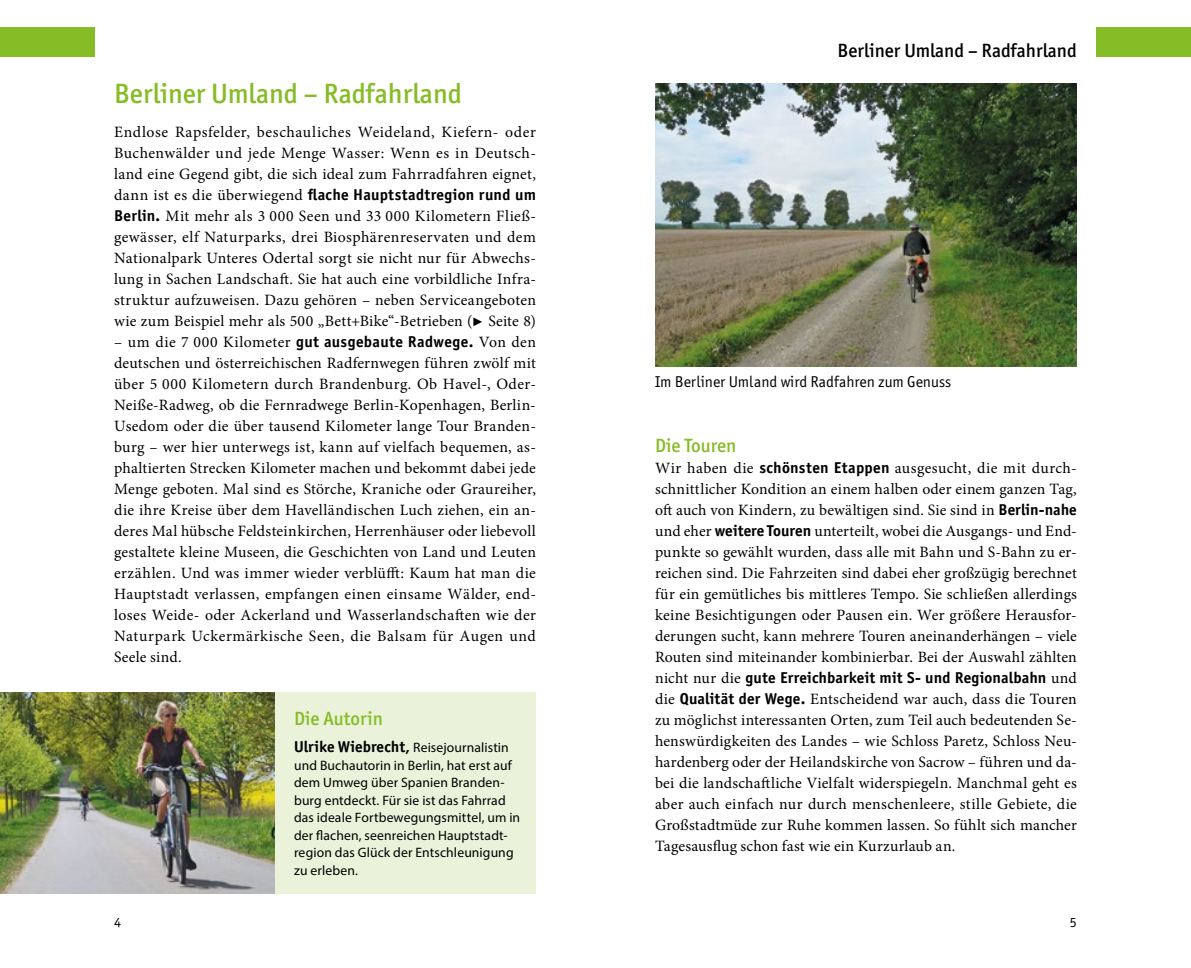
<style>
.page{position:relative;width:1191px;height:968px;background:#fff}
.page>*{position:absolute;margin:0;border:0;box-sizing:border-box;transform-origin:0 0}
.t1{font:500 28px "Officina Sans ITC Pro";color:#86bc25}
.t2{font:500 19.25px "Officina Sans ITC Pro";color:#000}
.t3{font:500 19.25px "Officina Sans ITC Pro";color:#86bc25}
.t4{font:15.75px/21px "Minion Pro";letter-spacing:.015em;color:#000;text-align:justify}
.t5{font:700 15.75px "Officina Sans ITC Pro";letter-spacing:.01em;color:#000}
.t6{font:15.75px "Officina Sans ITC Pro";color:#000}
.t7{font:14px "Officina Sans ITC Pro";color:#000}
.t8{font:13.65px/17.5px "Myriad Pro";letter-spacing:.01em;color:#000}
.s1{font-family:"Minion Pro";font-weight:400}
.s2{font-family:"Officina Sans ITC Pro";font-weight:700}
.s3{font-family:"Arial";font-size:12.25px}
.s4{font-family:"Officina Sans ITC Pro";font-weight:700;font-size:15.75px}
</style>
<div class="page">
<img style="left:655px;top:83px;width:421px;height:283px">
<div style="left:274px;top:692px;width:262px;height:201px;background:#eaf2da"></div>
<img style="left:0;top:692px;width:274px;height:201px">
<div style="left:0;top:27px;width:94px;height:30px;background:#86bc25"></div>
<div style="left:1096px;top:27px;width:95px;height:30px;background:#86bc25"></div>
<h1 class="t1" style="left:114px;top:77px;width:349px">Berliner Umland – Radfahrland</h1>
<p class="t4" style="left:114px;top:121px;width:423px">Endlose Rapsfelder, beschauliches Weideland, Kiefern- oder Buchenwälder und jede Menge Wasser: Wenn es in Deutsch&shy;land eine Gegend gibt, die sich ideal zum Fahrradfahren eignet,</p>
<p class="t5" style="left:114px;top:184px;width:423px"><span class="s1">dann ist es die überwiegend</span> flache Hauptstadtregion rund um</p>
<p class="t4" style="left:114px;top:205px;width:423px"><span class="s2">Berlin.</span> Mit mehr als 3 000 Seen und 33 000 Kilometern Fließ&shy;gewässer, elf Naturparks, drei Biosphärenreservaten und dem Nationalpark Unteres Odertal sorgt sie nicht nur für Abwechs&shy;lung in Sachen Landschaft. Sie hat auch eine vorbildliche Infra&shy;struktur aufzuweisen. Dazu gehören – neben Serviceangeboten wie zum Beispiel mehr als 500 „Bett+Bike“-Betrieben (<span class="s3">►</span> Seite 8)</p>
<p class="t4" style="left:114px;top:331px;width:423px">– um die 7 000 Kilometer <span class="s2">gut ausgebaute Radwege.</span> Von den deutschen und österreichischen Radfernwegen führen zwölf mit über 5 000 Kilometern durch Brandenburg. Ob Havel-, Oder-Neiße-Radweg, ob die Fernradwege Berlin-Kopenhagen, Berlin-Usedom oder die über tausend Kilometer lange Tour Branden&shy;burg – wer hier unterwegs ist, kann auf vielfach bequemen, as&shy;phaltierten Strecken Kilometer machen und bekommt dabei jede Menge geboten. Mal sind es Störche, Kraniche oder Graureiher, die ihre Kreise über dem Havelländischen Luch ziehen, ein an&shy;deres Mal hübsche Feldsteinkirchen, Herrenhäuser oder liebevoll gestaltete kleine Museen, die Geschichten von Land und Leuten erzählen. Und was immer wieder verblüfft: Kaum hat man die Hauptstadt verlassen, empfangen einen einsame Wälder, end&shy;loses Weide- oder Ackerland und Wasserlandschaften wie der Naturpark Uckermärkische Seen, die Balsam für Augen und Seele sind.</p>
<p class="t3" style="left:294px;top:706px;width:90px">Die Autorin</p>
<p class="t8" style="left:294px;top:738px;width:228px"><span class="s4">Ulrike Wiebrecht,</span> Reisejournalistin und Buchautorin in Berlin, hat erst auf dem Umweg über Spanien Branden&shy;burg entdeckt. Für sie ist das Fahrrad das ideale Fortbewegungsmittel, um in der flachen, seenreichen Hauptstadt&shy;region das Glück der Entschleunigung zu erleben.</p>
<p class="t2" style="left:837px;top:39px;width:241px">Berliner Umland – Radfahrland</p>
<p class="t6" style="left:655px;top:372px;width:298px">Im Berliner Umland wird Radfahren zum Genuss</p>
<p class="t3" style="left:655px;top:433px;width:83px">Die Touren</p>
<p class="t4" style="left:655px;top:457px;width:423px">Wir haben die <span class="s2">schönsten Etappen</span> ausgesucht, die mit durch&shy;schnittlicher Kondition an einem halben oder einem ganzen Tag, oft auch von Kindern, zu bewältigen sind. Sie sind in <span class="s2">Berlin-nahe </span>und eher <span class="s2">weitere Touren</span> unterteilt, wobei die Ausgangs- und End&shy;punkte so gewählt wurden, dass alle mit Bahn und S-Bahn zu er&shy;reichen sind. Die Fahrzeiten sind dabei eher großzügig berechnet für ein gemütliches bis mittleres Tempo. Sie schließen allerdings keine Besichtigungen oder Pausen ein. Wer größere Herausfor&shy;derungen sucht, kann mehrere Touren aneinanderhängen – viele Routen sind miteinander kombinierbar. Bei der Auswahl zählten</p>
<p class="t5" style="left:655px;top:667px;width:423px"><span class="s1">nicht nur die</span> gute Erreichbarkeit mit S- und Regionalbahn <span class="s1">und</span></p>
<p class="t4" style="left:655px;top:688px;width:423px">die <span class="s2">Qualität der Wege.</span> Entscheidend war auch, dass die Touren zu möglichst interessanten Orten, zum Teil auch bedeutenden Se&shy;henswürdigkeiten des Landes – wie Schloss Paretz, Schloss Neu&shy;hardenberg oder der Heilandskirche von Sacrow – führen und da&shy;bei die landschaftliche Vielfalt widerspiegeln. Manchmal geht es aber auch einfach nur durch menschenleere, stille Gebiete, die Großstadtmüde zur Ruhe kommen lassen. So fühlt sich mancher Tagesausflug schon fast wie ein Kurzurlaub an.</p>
<p class="t7" style="left:114px;top:914px;width:8px">4</p>
<p class="t7" style="left:1069px;top:914px;width:8px">5</p>
</div>
